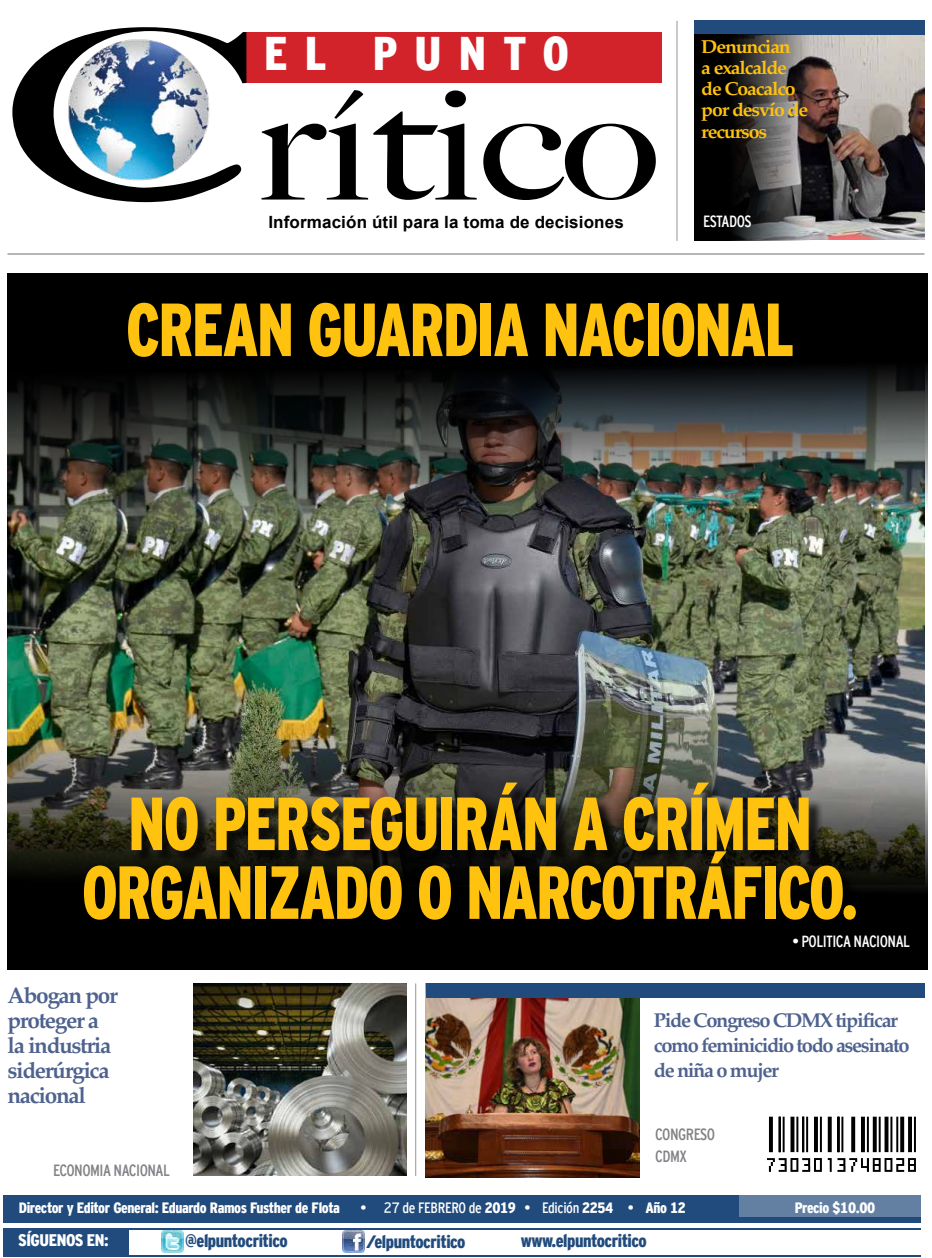
<style>
.page{position:relative;width:932px;height:1258px;background:#fff}
.page>*{position:absolute;margin:0;border:0;box-sizing:border-box;transform-origin:0 0}
.t1{font:900 75px/68.8px "Interstate Cond Mono";letter-spacing:-.025em;color:#ffc20e;text-align:center;scale:.85 1}
.t2{font:900 47.12px "Interstate Cond Mono";letter-spacing:.36em;color:#fff}
.t3{font:700 22.5px/25px "Palatino";letter-spacing:-.055em;color:#4e628e}
.t4{font:700 20px/25px "Palatino";letter-spacing:-.07em;color:#4e628e}
.t5{font:700 18.75px/21.2px "Palatino";letter-spacing:-.06em;color:#ffc20e;scale:1.04 1}
.t6{font:900 18px "Interstate Cond Mono";letter-spacing:-.025em;color:#214b7c}
.t7{font:700 16.88px "Arial";letter-spacing:.005em;color:#000}
.t8{font:900 16.75px "Interstate Cond Mono";letter-spacing:-.025em;color:#fff}
.t9{font:16.25px/22px "Interstate Cond Mono";letter-spacing:-.035em;color:#808285}
.t10{font:16.25px "Interstate Cond Mono";letter-spacing:-.035em;color:#fff}
.t11{font:900 15px "Interstate Cond Mono";letter-spacing:-.025em;color:#fff}
.t12{font:15px "Interstate Cond Mono";letter-spacing:-.02em;color:#fff}
.s1{font-weight:900}
.s2{color:#214b7c}
</style>
<div class="page">
<img style="left:7px;top:565px;width:917px;height:143px">
<img style="left:7px;top:273px;width:920px;height:292px">
<img style="left:7px;top:708px;width:921px;height:262px">
<img style="left:839px;top:35px;width:85px;height:204px">
<hr style="left:3px;top:1255px;width:918px;height:2px;background:#214b7c">
<div style="left:4px;top:1195px;width:917px;height:27px;background:#214b7c"></div>
<hr style="left:7px;top:254px;width:917px;height:1px;background:#6d6e71">
<div style="left:3px;top:1229px;width:126px;height:28px;background:#214b7c"></div>
<hr style="left:3px;top:1228px;width:918px;height:1px;background:#214b7c">
<div style="left:739px;top:1195px;width:182px;height:22px;background:#6380a3"></div>
<svg style="left:767px;top:1117px;width:149px;height:55px"></svg>
<div style="left:244px;top:32px;width:418px;height:51px;background:#d2232a"></div>
<img style="left:12px;top:27px;width:234px;height:175px">
<svg style="left:262px;top:90px;width:394px;height:110px"></svg>
<img style="left:162px;top:1231px;width:21px;height:21px">
<img style="left:343px;top:1231px;width:22px;height:22px">
<div style="left:694px;top:20px;width:230px;height:15px;background:#214b7c"></div>
<img style="left:194px;top:983px;width:213px;height:193px">
<img style="left:426px;top:998px;width:213px;height:179px">
<div style="left:426px;top:983px;width:498px;height:15px;background:#214b7c"></div>
<hr style="left:415px;top:983px;width:1px;height:193px;background:#939598">
<hr style="left:677px;top:21px;width:1px;height:220px;background:#939598">
<svg style="left:694px;top:35px;width:145px;height:206px;background:#3c3837"></svg>
<div style="left:130px;top:304px;width:678px;height:68px;background:#000"></div>
<div style="left:86px;top:784px;width:785px;height:151px;background:#000;opacity:.75"></div>
<h2 class="t2" style="left:264px;top:27px;width:306px">EL PUNTO</h2>
<p class="t7" style="left:268px;top:211px;width:357px">Información útil para la toma de decisiones</p>
<p class="t5" style="left:701px;top:35px;width:104px">Denuncian<br>a exalcalde de Coacalco por desvío de recursos</p>
<p class="t10" style="left:703px;top:212px;width:50px">ESTADOS</p>
<h1 class="t1" style="left:126px;top:295px;width:788px">CREAN GUARDIA NACIONAL</h1>
<h1 class="t1" style="left:82px;top:789px;width:915px">NO PERSEGUIRÁN A CRÍMEN<br>ORGANIZADO O NARCOTRÁFICO.</h1>
<p class="t3" style="left:8px;top:982px;width:112px">Abogan por proteger a la industria siderúrgica nacional</p>
<p class="t9" style="left:53px;top:1159px;width:118px">ECONOMIA NACIONAL</p>
<p class="t10" style="left:792px;top:932px;width:119px">• POLITICA NACIONAL</p>
<p class="t4" style="left:654px;top:1007px;width:257px">Pide Congreso CDMX tipificar como feminicidio todo asesinato de niña o mujer</p>
<p class="t9" style="left:655px;top:1123px;width:61px">CONGRESO<br>CDMX</p>
<p class="t11" style="left:19px;top:1200px;width:323px">Director y Editor General: Eduardo Ramos Fusther de Flota</p>
<p class="t12" style="left:360px;top:1199px;width:327px">• 27 de FEBRERO de <span class="s1">2019</span> • Edición <span class="s1">2254</span> • <span class="s1">Año 12</span></p>
<p class="t11" style="left:795px;top:1200px;width:82px">Precio $10.00</p>
<p class="t8" style="left:18px;top:1231px;width:96px">SÍGUENOS EN:<span class="s2">:</span></p>
<p class="t6" style="left:185px;top:1231px;width:104px">@elpuntocritico</p>
<p class="t6" style="left:366px;top:1231px;width:101px">/elpuntocritico</p>
<p class="t6" style="left:521px;top:1230px;width:128px">www.elpuntocritico</p>
</div>
